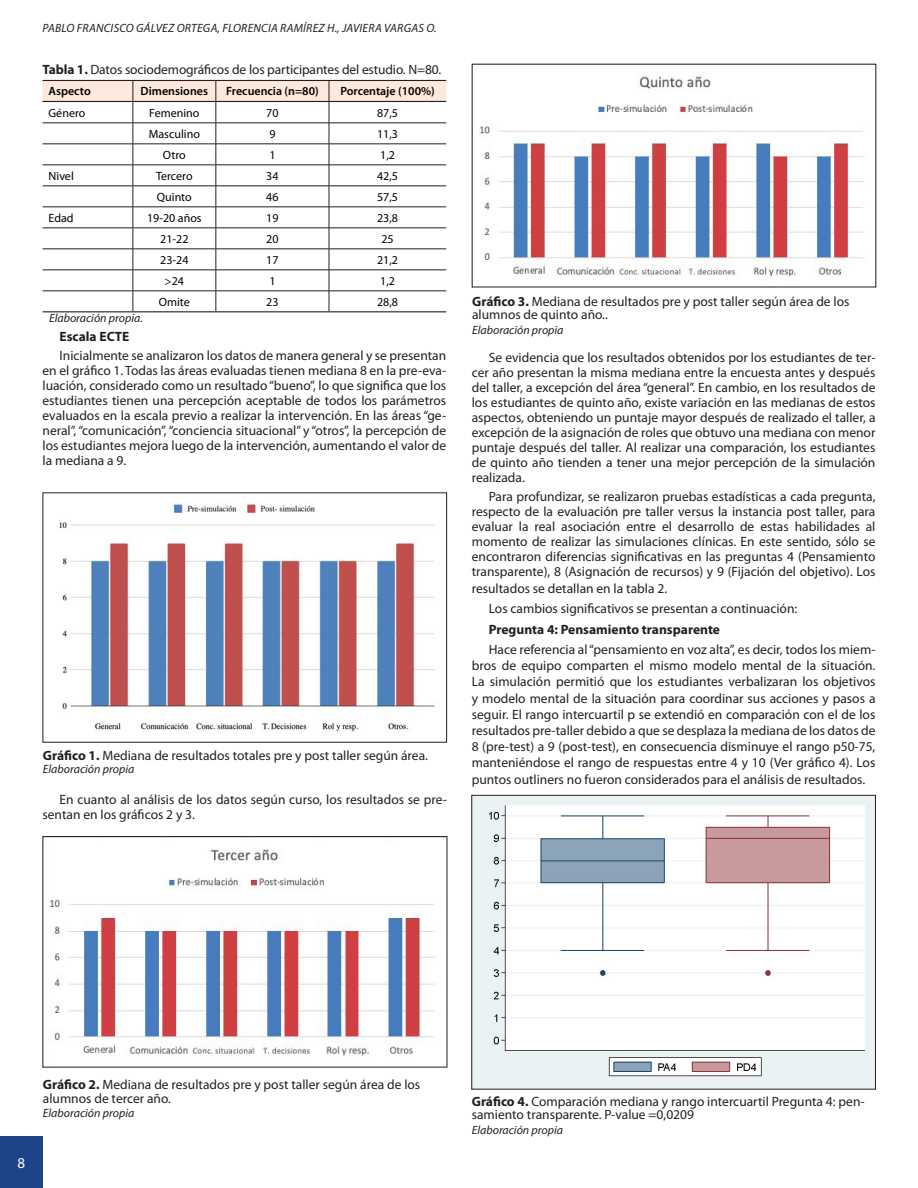
<style>
.page{position:relative;width:918px;height:1188px;background:#fff}
.page>*{position:absolute;margin:0;border:0;box-sizing:border-box;transform-origin:0 0}
.t1{font:15px "Myriad Pro";color:#fff}
.t2{font:13.5px/15px "Myriad Pro";color:#231f20;text-align:justify}
.t3{font:700 13.5px "Myriad Pro";color:#231f20}
.t4{font:12px "Myriad Pro";color:#000}
.t5{font:italic 12px "Myriad Pro";color:#231f20}
.t6{font:italic 12px "Myriad Pro";letter-spacing:.02em;color:#231f20}
.t7{font:600 12px "Myriad Pro";color:#000}
.s1{font-weight:700}
</style>
<div class="page">
<div style="left:0;top:1137px;width:43px;height:51px;background:#1d4488"></div>
<hr style="left:43px;top:311px;width:90px;height:1px;background:#231f20">
<hr style="left:133px;top:311px;width:83px;height:1px;background:#231f20">
<hr style="left:216px;top:311px;width:113px;height:1px;background:#231f20">
<hr style="left:329px;top:311px;width:117px;height:1px;background:#231f20">
<svg style="left:43px;top:81px;width:403px;height:230px"></svg>
<hr style="left:43px;top:80px;width:90px;height:1px;background:#231f20">
<hr style="left:133px;top:80px;width:83px;height:1px;background:#231f20">
<hr style="left:216px;top:80px;width:113px;height:1px;background:#231f20">
<hr style="left:329px;top:80px;width:117px;height:1px;background:#231f20">
<hr style="left:43px;top:101px;width:90px;height:1px;background:#231f20">
<hr style="left:133px;top:101px;width:83px;height:1px;background:#231f20">
<hr style="left:216px;top:101px;width:113px;height:1px;background:#231f20">
<hr style="left:329px;top:101px;width:117px;height:1px;background:#231f20">
<img style="left:59px;top:503px;width:376px;height:229px">
<img style="left:49px;top:849px;width:386px;height:207px">
<div style="left:43px;top:836px;width:404px;height:232px;border:1px solid #231f20"></div>
<img style="left:479px;top:76px;width:384px;height:201px">
<img style="left:473px;top:797px;width:401px;height:291px">
<div style="left:471px;top:795px;width:405px;height:295px;border:1px solid #231f20"></div>
<p class="t6" style="left:43px;top:20px;width:396px">PABLO FRANCISCO GÁLVEZ ORTEGA, FLORENCIA RAMÍREZ H., JAVIERA VARGAS O.</p>
<p class="t2" style="left:43px;top:62px;width:400px"><span class="s1">Tabla 1.</span> Datos sociodemográficos de los participantes del estudio. N=80.</p>
<p class="t7" style="left:49px;top:84px;width:44px">Aspecto</p>
<p class="t7" style="left:141px;top:84px;width:69px">Dimensiones</p>
<p class="t7" style="left:226px;top:84px;width:94px">Frecuencia (n=80)</p>
<p class="t7" style="left:340px;top:84px;width:96px">Porcentaje (100%)</p>
<p class="t4" style="left:49px;top:105px;width:38px">Género</p>
<p class="t4" style="left:149px;top:105px;width:52px">Femenino</p>
<p class="t4" style="left:266px;top:105px;width:14px">70</p>
<p class="t4" style="left:377px;top:105px;width:22px">87,5</p>
<p class="t4" style="left:149px;top:126px;width:53px">Masculino</p>
<p class="t4" style="left:269px;top:126px;width:8px">9</p>
<p class="t4" style="left:377px;top:126px;width:22px">11,3</p>
<p class="t4" style="left:163px;top:147px;width:24px">Otro</p>
<p class="t4" style="left:269px;top:147px;width:8px">1</p>
<p class="t4" style="left:380px;top:147px;width:16px">1,2</p>
<p class="t4" style="left:49px;top:168px;width:27px">Nivel</p>
<p class="t4" style="left:156px;top:168px;width:38px">Tercero</p>
<p class="t4" style="left:266px;top:168px;width:14px">34</p>
<p class="t4" style="left:377px;top:168px;width:22px">42,5</p>
<p class="t4" style="left:157px;top:189px;width:36px">Quinto</p>
<p class="t4" style="left:266px;top:189px;width:14px">46</p>
<p class="t4" style="left:377px;top:189px;width:22px">57,5</p>
<p class="t4" style="left:49px;top:210px;width:27px">Edad</p>
<p class="t4" style="left:147px;top:210px;width:56px">19-20 años</p>
<p class="t4" style="left:266px;top:210px;width:14px">19</p>
<p class="t4" style="left:377px;top:210px;width:22px">23,8</p>
<p class="t4" style="left:160px;top:231px;width:30px">21-22</p>
<p class="t4" style="left:266px;top:231px;width:14px">20</p>
<p class="t4" style="left:381px;top:231px;width:14px">25</p>
<p class="t4" style="left:160px;top:252px;width:30px">23-24</p>
<p class="t4" style="left:266px;top:252px;width:14px">17</p>
<p class="t4" style="left:377px;top:252px;width:22px">21,2</p>
<p class="t4" style="left:165px;top:273px;width:21px">&gt;24</p>
<p class="t4" style="left:269px;top:273px;width:8px">1</p>
<p class="t4" style="left:380px;top:273px;width:16px">1,2</p>
<p class="t4" style="left:159px;top:294px;width:32px">Omite</p>
<p class="t4" style="left:266px;top:294px;width:14px">23</p>
<p class="t4" style="left:377px;top:294px;width:22px">28,8</p>
<p class="t5" style="left:49px;top:311px;width:95px">Elaboración propia.</p>
<p class="t3" style="left:60px;top:328px;width:71px">Escala ECTE</p>
<p class="t2" style="left:43px;top:348px;width:405px;text-indent:17px">Inicialmente se analizaron los datos de manera general y se presentan en el gráfico 1. Todas las áreas evaluadas tienen mediana 8 en la pre-eva&shy;luación, considerado como un resultado “bueno”, lo que significa que los estudiantes tienen una percepción aceptable de todos los parámetros evaluados en la escala previo a realizar la intervención. En las áreas “ge&shy;neral”, “comunicación”, “conciencia situacional” y “otros”, la percepción de los estudiantes mejora luego de la intervención, aumentando el valor de la mediana a 9.</p>
<p class="t2" style="left:43px;top:747px;width:387px"><span class="s1">Gráfico 1.</span> Mediana de resultados totales pre y post taller según área.</p>
<p class="t5" style="left:43px;top:762px;width:93px">Elaboración propia</p>
<p class="t2" style="left:43px;top:792px;width:406px;text-indent:17px">En cuanto al análisis de los datos según curso, los resultados se pre&shy;sentan en los gráficos 2 y 3.</p>
<p class="t2" style="left:472px;top:294px;width:379px;line-height:13.5px"><span class="s1">Gráfico 3.</span> Mediana de resultados pre y post taller según área de los alumnos de quinto año..</p>
<p class="t5" style="left:472px;top:322px;width:93px">Elaboración propia</p>
<p class="t2" style="left:472px;top:350px;width:405px;text-indent:17px">Se evidencia que los resultados obtenidos por los estudiantes de ter&shy;cer año presentan la misma mediana entre la encuesta antes y después del taller, a excepción del área “general”. En cambio, en los resultados de los estudiantes de quinto año, existe variación en las medianas de estos aspectos, obteniendo un puntaje mayor después de realizado el taller, a excepción de la asignación de roles que obtuvo una mediana con menor puntaje después del taller. Al realizar una comparación, los estudiantes de quinto año tienden a tener una mejor percepción de la simulación realizada.</p>
<p class="t2" style="left:472px;top:489px;width:405px;text-indent:17px">Para profundizar, se realizaron pruebas estadísticas a cada pregunta, respecto de la evaluación pre taller versus la instancia post taller, para evaluar la real asociación entre el desarrollo de estas habilidades al momento de realizar las simulaciones clínicas. En este sentido, sólo se encontraron diferencias significativas en las preguntas 4 (Pensamiento transparente), 8 (Asignación de recursos) y 9 (Fijación del objetivo). Los resultados se detallan en la tabla 2.</p>
<p class="t2" style="left:489px;top:601px;width:310px">Los cambios significativos se presentan a continuación:</p>
<p class="t3" style="left:489px;top:620px;width:233px">Pregunta 4: Pensamiento transparente</p>
<p class="t2" style="left:472px;top:641px;width:405px;line-height:16.2px;text-indent:17px">Hace referencia al “pensamiento en voz alta”, es decir, todos los miem&shy;bros de equipo comparten el mismo modelo mental de la situación.<br>La simulación permitió que los estudiantes verbalizaran los objetivos y modelo mental de la situación para coordinar sus acciones y pasos a seguir. El rango intercuartil p se extendió en comparación con el de los resultados pre-taller debido a que se desplaza la mediana de los datos de 8 (pre-test) a 9 (post-test), en consecuencia disminuye el rango p50-75, manteniéndose el rango de respuestas entre 4 y 10 (Ver gráfico 4). Los puntos outliners no fueron considerados para el análisis de resultados.</p>
<p class="t1" style="left:17px;top:1154px;width:9px">8</p>
<p class="t2" style="left:43px;top:1078px;width:379px;line-height:13.5px"><span class="s1">Gráfico 2.</span> Mediana de resultados pre y post taller según área de los alumnos de tercer año.</p>
<p class="t5" style="left:43px;top:1106px;width:93px">Elaboración propia</p>
<p class="t2" style="left:472px;top:1094px;width:394px;line-height:13.5px"><span class="s1">Gráfico 4.</span> Comparación mediana y rango intercuartil Pregunta 4: pen&shy;samiento transparente. P-value =0,0209</p>
<p class="t5" style="left:472px;top:1122px;width:93px">Elaboración propia</p>
</div>
